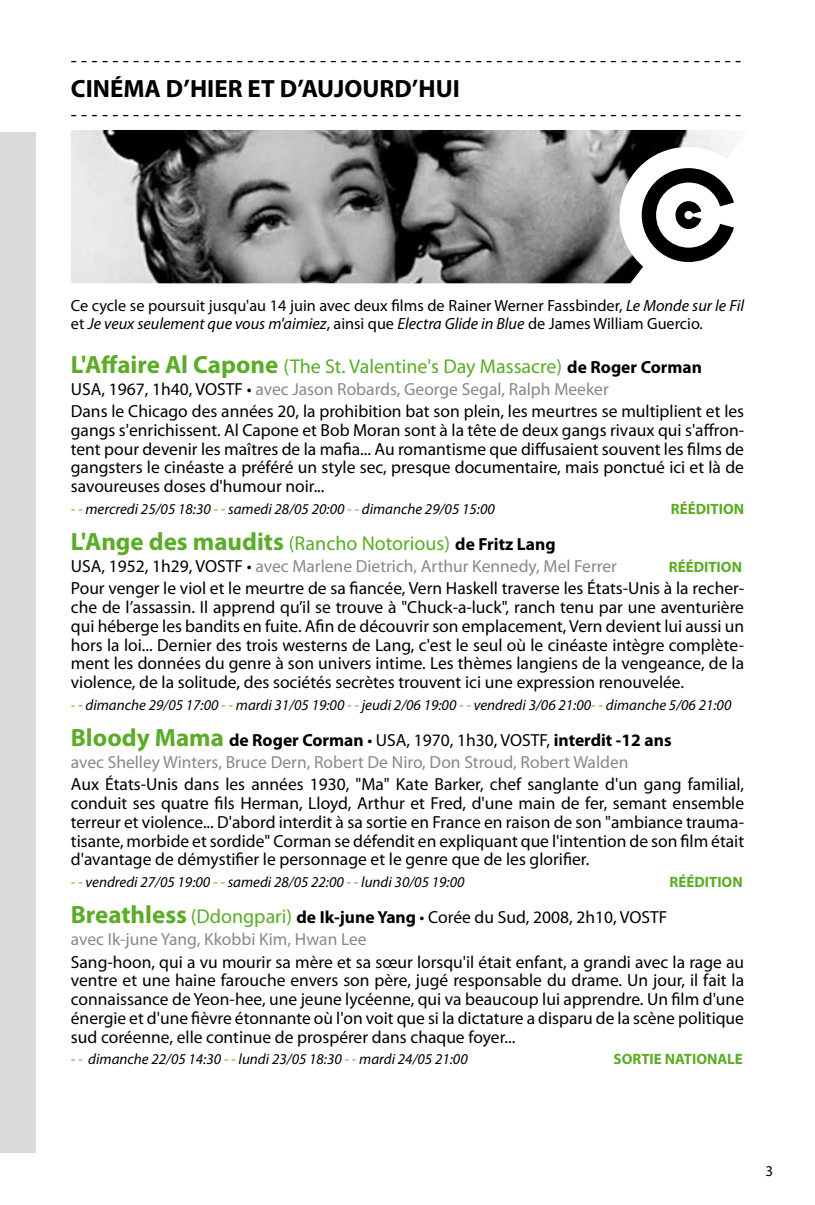
<style>
.page{position:relative;width:815px;height:1205px;background:#fff}
.page>*{position:absolute;margin:0;border:0;box-sizing:border-box;transform-origin:0 0}
.t1{font:700 25px "Myriad Pro";color:#000}
.t2{font:20px "Myriad Pro";color:#000}
.t3{font:20px "Myriad Pro";color:#5bac26}
.t4{font:17.5px/18.8px "Myriad Pro";color:#000;text-align:justify}
.t5{font:17.5px/22.2px "Myriad Pro";color:#87888a}
.t6{font:16.25px/18.8px "Myriad Pro";color:#000}
.t7{font:italic 15px "Myriad Pro";color:#000}
.t8{font:700 15px "Myriad Pro";color:#5bac26}
.t9{font:15px "Myriad Pro";color:#000}
.s1{font-style:italic}
.s2{font-weight:700;font-size:25px}
.s3{font-weight:700;font-size:17.5px;color:#000}
.s4{color:#87888a}
.s5{color:#5bac26}
.s6{color:#000}
.s7{font-weight:700;font-size:25px;color:#5bac26}
.s8{font-weight:700;color:#000}
.s9{font-size:20px;color:#5bac26}
</style>
<div class="page">
<img style="left:71px;top:130px;width:657px;height:153px">
<div style="left:620px;top:147px;width:136px;height:136px;background:#fff;border-radius:50%"></div>
<svg style="left:642px;top:168px;width:92px;height:94px"></svg>
<div style="left:0;top:133px;width:35px;height:1019px;background:#d9dadb"></div>
<p class="t2" style="left:71px;top:48px;width:672px">- - - - - - - - - - - - - - - - - - - - - - - - - - - - - - - - - - - - - - - - - - - - - - - - - - - - - - - - - - - - - - - - -</p>
<h1 class="t1" style="left:71px;top:72px;width:16px">CINÉMA</h1>
<h1 class="t1" style="left:166px;top:72px;width:152px">D’HIER ET D’AUJOU</h1>
<h1 class="t1" style="left:380px;top:72px;width:68px">RD’HUI</h1>
<p class="t2" style="left:71px;top:102px;width:672px">- - - - - - - - - - - - - - - - - - - - - - - - - - - - - - - - - - - - - - - - - - - - - - - - - - - - - - - - - - - - - - - - -</p>
<p class="t6" style="left:71px;top:295px;width:675px">Ce cycle se poursuit jusqu'au 14 juin avec deux films de Rainer Werner Fassbinder, <span class="s1">Le Monde sur le Fil </span>et <span class="s1">Je veux seulement que vous m'aimiez</span>, ainsi que <span class="s1">Electra Glide in Blue</span> de James William Guercio.</p>
<p class="t3" style="left:71px;top:353px;width:633px"><span class="s2">L'Affaire Al Capone</span> (The St. Valentine's Day Massacre) <span class="s3">de Roger Corman</span></p>
<p class="t4" style="left:71px;top:377px;width:675px;line-height:22.2px">USA, 1967, 1h40, VOSTF • <span class="s4">avec Jason Robards, George Segal, Ralph Meeker<br></span>Dans le Chicago des années 20, la prohibition bat son plein, les meurtres se multiplient et les</p>
<p class="t4" style="left:71px;top:420px;width:675px">gangs s'enrichissent. Al Capone et Bob Moran sont à la tête de deux gangs rivaux qui s'affron&shy;tent pour devenir les maîtres de la mafia... Au romantisme que diffusaient souvent les films de gangsters le cinéaste a préféré un style sec, presque documentaire, mais ponctué ici et là de savoureuses doses d'humour noir...</p>
<p class="t7" style="left:71px;top:499px;width:425px"><span class="s5">- -</span> mercredi 25/05 18:30 <span class="s5">- -</span> samedi 28/05 20:00 <span class="s5">- -</span> dimanche 29/05 15:00</p>
<p class="t8" style="left:671px;top:499px;width:75px">RÉÉDITION</p>
<p class="t3" style="left:71px;top:531px;width:486px"><span class="s2">L'Ange des maudits</span> (Rancho Notorious) <span class="s3">de Fritz Lang</span></p>
<p class="t5" style="left:71px;top:555px;width:547px"><span class="s6">USA, 1952, 1h29, VOSTF •</span> avec Marlene Dietrich, Arthur Kennedy, Mel Ferrer</p>
<p class="t8" style="left:669px;top:557px;width:75px">RÉÉDITION</p>
<p class="t4" style="left:71px;top:579px;width:675px">Pour venger le viol et le meurtre de sa fiancée, Vern Haskell traverse les États-Unis à la recher&shy;che de l’assassin. Il apprend qu’il se trouve à "Chuck-a-luck", ranch tenu par une aventurière qui héberge les bandits en fuite. Afin de découvrir son emplacement, Vern devient lui aussi un hors la loi... Dernier des trois westerns de Lang, c'est le seul où le cinéaste intègre complète&shy;ment les données du genre à son univers intime. Les thèmes langiens de la vengeance, de la violence, de la solitude, des sociétés secrètes trouvent ici une expression renouvelée.</p>
<p class="t7" style="left:71px;top:695px;width:662px"><span class="s5">- -</span> dimanche 29/05 17:00 <span class="s5">- -</span> mardi 31/05 19:00 <span class="s5">- -</span> jeudi 2/06 19:00 <span class="s5">- -</span> vendredi 3/06 21:00<span class="s5">- -</span> dimanche 5/06 21:00</p>
<p class="t5" style="left:71px;top:728px;width:602px"><span class="s7">Bloody Mama</span> <span class="s8">de Roger Corman</span> <span class="s6">• USA, 1970, 1h30, VOSTF,</span> <span class="s8">interdit -12 ans </span>avec Shelley Winters, Bruce Dern, Robert De Niro, Don Stroud, Robert Walden</p>
<p class="t4" style="left:71px;top:775px;width:675px">Aux États-Unis dans les années 1930, "Ma" Kate Barker, chef sanglante d'un gang familial, conduit ses quatre fils Herman, Lloyd, Arthur et Fred, d'une main de fer, semant ensemble terreur et violence... D'abord interdit à sa sortie en France en raison de son "ambiance trauma&shy;tisante, morbide et sordide" Corman se défendit en expliquant que l'intention de son film était d'avantage de démystifier le personnage et le genre que de les glorifier.</p>
<p class="t7" style="left:71px;top:872px;width:395px"><span class="s5">- -</span> vendredi 27/05 19:00 <span class="s5">- -</span> samedi 28/05 22:00 <span class="s5">- -</span> lundi 30/05 19:00</p>
<p class="t8" style="left:670px;top:872px;width:75px">RÉÉDITION</p>
<p class="t5" style="left:71px;top:905px;width:598px"><span class="s7">Breathless</span> <span class="s9">(Ddongpari)</span> <span class="s8">de Ik-june Yang</span> <span class="s6">• Corée du Sud, 2008, 2h10, VOSTF </span>avec Ik-june Yang, Kkobbi Kim, Hwan Lee</p>
<p class="t4" style="left:71px;top:952px;width:675px">Sang-hoon, qui a vu mourir sa mère et sa sœur lorsqu'il était enfant, a grandi avec la rage au ventre et une haine farouche envers son père, jugé responsable du drame. Un jour, il fait la connaissance de Yeon-hee, une jeune lycéenne, qui va beaucoup lui apprendre. Un film d'une énergie et d'une fièvre étonnante où l'on voit que si la dictature a disparu de la scène politique sud coréenne, elle continue de prospérer dans chaque foyer...</p>
<p class="t7" style="left:71px;top:1050px;width:398px"><span class="s5">- -</span> dimanche 22/05 14:30 <span class="s5">- -</span> lundi 23/05 18:30 <span class="s5">- -</span> mardi 24/05 21:00</p>
<p class="t8" style="left:614px;top:1049px;width:131px">SORTIE NATIONALE</p>
<p class="t9" style="left:765px;top:1161px;width:9px">3</p>
</div>
